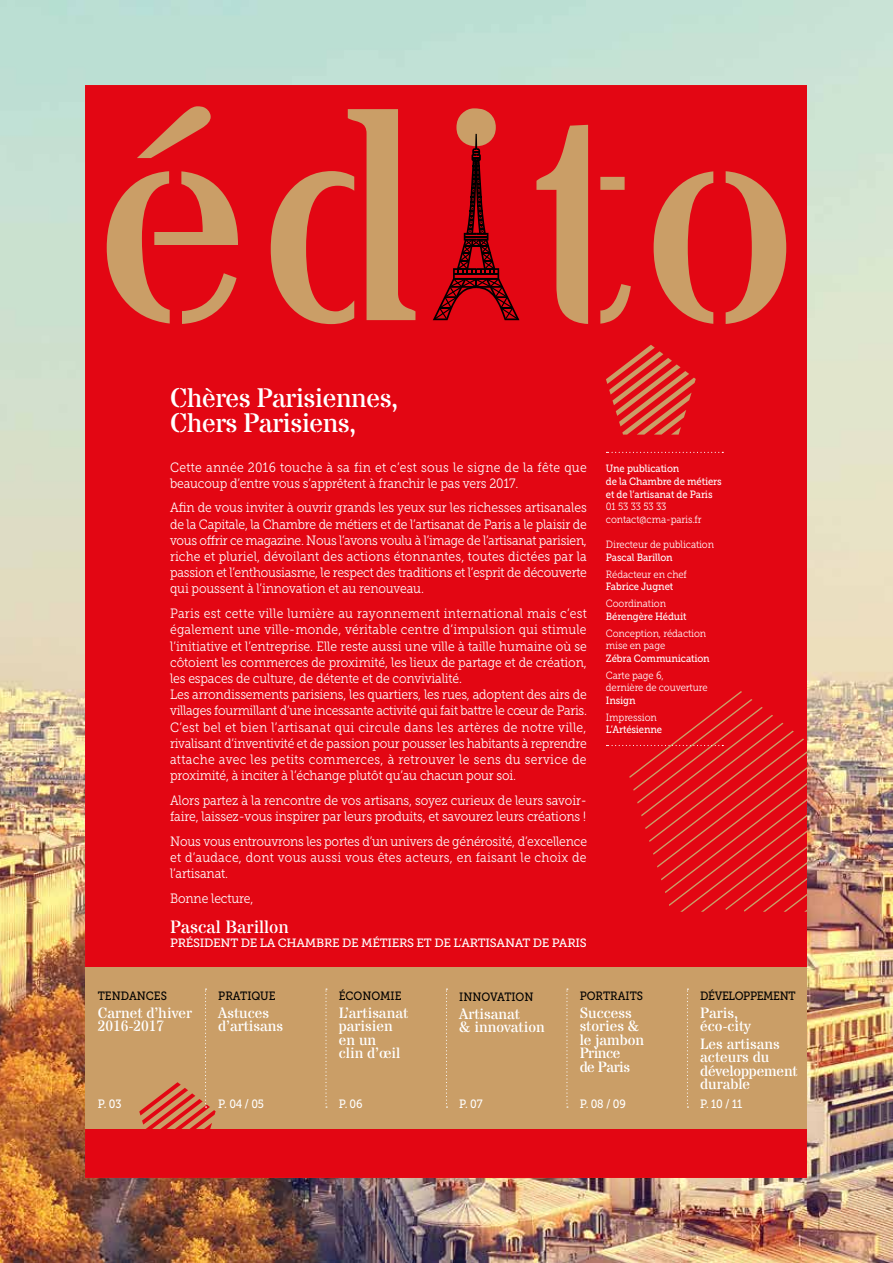
<style>
.page{position:relative;width:893px;height:1263px;background:#fff}
.page>*{position:absolute;margin:0;border:0;box-sizing:border-box;transform-origin:0 0}
.t1{font:27px/25.5px "Stardos Stencil";letter-spacing:-.02em;color:#fff}
.t2{font:18px "Stardos Stencil";color:#fff}
.t3{font:15px/13.5px "Stardos Stencil";color:#fff}
.t4{font:13.5px/16.2px "Museo Slab 300";letter-spacing:-.01em;color:#fff;scale:.9 1}
.t5{font:12px "Museo Slab 500";letter-spacing:-.02em;color:#fff}
.t6{font:12px "Museo Slab 500";letter-spacing:-.005em;color:#000;scale:.9 1}
.t7{font:12px "Museo Slab 500";letter-spacing:-.02em;color:#fff;scale:.9 1}
.t8{font:12px "Museo Slab 500";letter-spacing:-.03em;color:#000;scale:.9 1}
.t9{font:10.5px/12.6px "Museo Slab 300";letter-spacing:-.01em;color:#fff;scale:.9 1}
.t10{font:10.5px/12.6px "Museo Slab 500";letter-spacing:-.01em;color:#fff;scale:.9 1}
</style>
<div class="page">
<img style="left:0;top:0;width:808px;height:1263px">
<div style="left:85px;top:85px;width:723px;height:1093px;background:#e30613"></div>
<div style="left:85px;top:967px;width:723px;height:162px;background:#ca9e67"></div>
<svg style="left:629px;top:691px;width:179px;height:221px;background:#e0131a"></svg>
<svg style="left:606px;top:345px;width:90px;height:90px;background:#db352d"></svg>
<svg style="left:433px;top:134px;width:86px;height:186px;background:#be0711"></svg>
<svg style="left:606px;top:452px;width:117px;height:1px"></svg>
<svg style="left:606px;top:745px;width:117px;height:1px"></svg>
<svg style="left:325px;top:988px;width:2px;height:120px"></svg>
<svg style="left:446px;top:988px;width:1px;height:120px"></svg>
<svg style="left:566px;top:988px;width:2px;height:120px"></svg>
<svg style="left:687px;top:988px;width:1px;height:120px"></svg>
<svg style="left:139px;top:988px;width:77px;height:170px"></svg>
<img style="left:808px;top:0;width:85px;height:1263px">
<h1 class="t1" style="left:170px;top:386px;width:229px">Chères Parisiennes,<br>Chers Parisiens,</h1>
<p class="t4" style="left:170px;top:459px;width:464px">Cette année 2016 touche à sa fin et c’est sous le signe de la fête que beaucoup d’entre vous s’apprêtent à franchir le pas vers 2017.</p>
<p class="t4" style="left:170px;top:500px;width:465px;text-align:justify">Afin de vous inviter à ouvrir grands les yeux sur les richesses artisanales de la Capitale, la Chambre de métiers et de l’artisanat de Paris a le plaisir de vous offrir ce magazine. Nous l’avons voulu à l’image de l’artisanat parisien, riche et pluriel, dévoilant des actions étonnantes, toutes dictées par la passion et l’enthousiasme, le respect des traditions et l’esprit de découverte qui poussent à l’innovation et au renouveau.</p>
<p class="t4" style="left:170px;top:605px;width:465px">Paris est cette ville lumière au rayonnement international mais c’est également une ville-monde, véritable centre d’impulsion qui stimule l’initiative et l’entreprise. Elle reste aussi une ville à taille humaine où se côtoient les commerces de proximité, les lieux de partage et de création, les espaces de culture, de détente et de convivialité.<br>Les arrondissements parisiens, les quartiers, les rues, adoptent des airs de villages fourmillant d’une incessante activité qui fait battre le cœur de Paris.<br>C’est bel et bien l’artisanat qui circule dans les artères de notre ville, rivalisant d’inventivité et de passion pour pousser les habitants à reprendre attache avec les petits commerces, à retrouver le sens du service de proximité, à inciter à l’échange plutôt qu’au chacun pour soi.</p>
<p class="t4" style="left:170px;top:792px;width:464px">Alors partez à la rencontre de vos artisans, soyez curieux de leurs savoir&shy;faire, laissez-vous inspirer par leurs produits, et savourez leurs créations !</p>
<p class="t4" style="left:170px;top:833px;width:465px;text-align:justify">Nous vous entrouvrons les portes d’un univers de générosité, d’excellence et d’audace, dont vous aussi vous êtes acteurs, en faisant le choix de l’artisanat.</p>
<p class="t4" style="left:170px;top:890px;width:94px">Bonne lecture,</p>
<h2 class="t2" style="left:170px;top:916px;width:120px">Pascal Barillon</h2>
<p class="t5" style="left:170px;top:936px;width:418px">PRÉSIDENT DE LA CHAMBRE DE MÉTIERS ET DE L’ARTISANAT DE PARIS</p>
<p class="t10" style="left:606px;top:463px;width:130px">Une publication<br>de la Chambre de métiers et de l’artisanat de Paris</p>
<p class="t9" style="left:606px;top:500px;width:108px">01 53 33 53 33 contact@cma-paris.fr</p>
<p class="t9" style="left:606px;top:538px;width:122px">Directeur de publication</p>
<p class="t10" style="left:606px;top:551px;width:76px">Pascal Barillon</p>
<p class="t9" style="left:606px;top:568px;width:92px">Rédacteur en chef</p>
<p class="t10" style="left:606px;top:580px;width:76px">Fabrice Jugnet</p>
<p class="t9" style="left:606px;top:597px;width:68px">Coordination</p>
<p class="t10" style="left:606px;top:610px;width:91px">Bérengère Héduit</p>
<p class="t9" style="left:606px;top:627px;width:113px">Conception, rédaction mise en page</p>
<p class="t10" style="left:606px;top:652px;width:117px">Zébra Communication</p>
<p class="t9" style="left:606px;top:669px;width:115px">Carte page 6,<br>dernière de couverture</p>
<p class="t10" style="left:606px;top:694px;width:35px">Insign</p>
<p class="t9" style="left:606px;top:711px;width:58px">Impression</p>
<p class="t10" style="left:606px;top:723px;width:64px">L’Artésienne</p>
<p class="t6" style="left:98px;top:989px;width:78px">TENDANCES</p>
<p class="t3" style="left:98px;top:1006px;width:96px">Carnet d’hiver<br>2016-2017</p>
<p class="t6" style="left:218px;top:989px;width:65px">PRATIQUE</p>
<p class="t3" style="left:218px;top:1006px;width:66px">Astuces d’artisans</p>
<p class="t6" style="left:339px;top:989px;width:71px">ÉCONOMIE</p>
<p class="t3" style="left:339px;top:1006px;width:71px">L’artisanat parisien en un<br>clin d’œil</p>
<p class="t6" style="left:459px;top:990px;width:84px">INNOVATION</p>
<p class="t3" style="left:459px;top:1008px;width:87px">Artisanat<br>&amp; innovation</p>
<p class="t6" style="left:580px;top:989px;width:72px">PORTRAITS</p>
<p class="t3" style="left:580px;top:1006px;width:66px">Success stories &amp; le jambon<br>Prince<br>de Paris</p>
<p class="t8" style="left:700px;top:989px;width:108px">DÉVELOPPEMENT</p>
<p class="t3" style="left:700px;top:1006px;width:52px">Paris, éco-city</p>
<p class="t3" style="left:700px;top:1038px;width:99px">Les artisans acteurs du développement durable</p>
<p class="t7" style="left:98px;top:1097px;width:28px">P. 03</p>
<p class="t7" style="left:218px;top:1097px;width:52px">P. 04 / 05</p>
<p class="t7" style="left:339px;top:1097px;width:28px">P. 06</p>
<p class="t7" style="left:459px;top:1097px;width:27px">P. 07</p>
<p class="t7" style="left:580px;top:1097px;width:53px">P. 08 / 09</p>
<p class="t7" style="left:700px;top:1097px;width:48px">P. 10 / 11</p>
</div>
